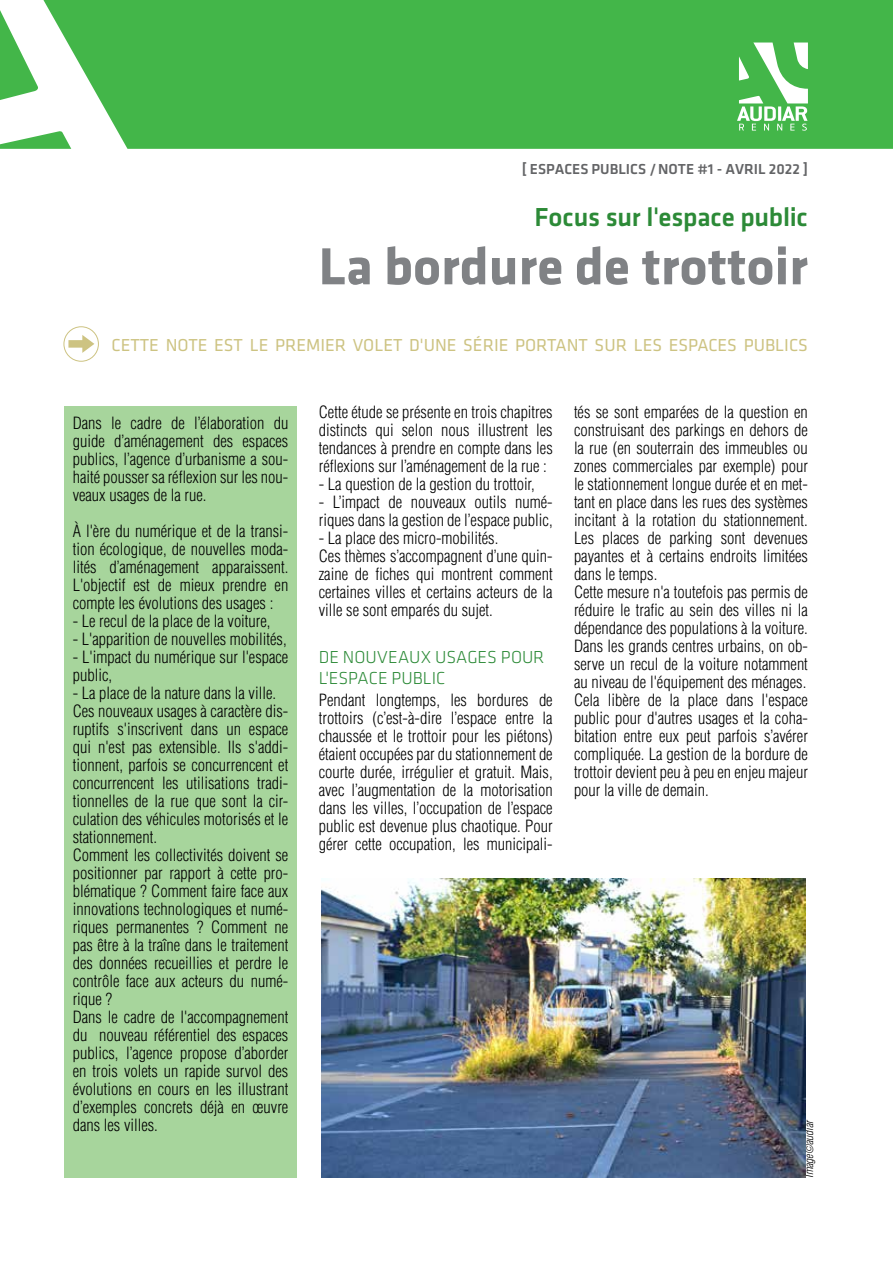
<style>
.page{position:relative;width:893px;height:1263px;background:#fff}
.page>*{position:absolute;margin:0;border:0;box-sizing:border-box;transform-origin:0 0}
.t1{font:700 54px "Klavika";color:#808285}
.t2{font:500 27px "Klavika";letter-spacing:-.01em;color:#2c8a37}
.t3{font:18px "Klavika";color:#cdc382}
.t4{font:300 18px/21px "Klavika";color:#2c8a37}
.t5{font:300 condensed 16.5px/18px "Helvetica LT Std";color:#000}
.t6{font:500 15px "Klavika";color:#636466}
.t7{font:italic 300 condensed 11.25px "Helvetica LT Std";color:#000}
</style>
<div class="page">
<div style="left:43px;top:0;width:850px;height:149px;background:#43b649"></div>
<svg style="left:0;top:10px;width:38px;height:90px"></svg>
<svg style="left:0;top:131px;width:71px;height:18px"></svg>
<svg style="left:737px;top:43px;width:71px;height:88px"></svg>
<img style="left:322px;top:878px;width:483px;height:300px">
<div style="left:64px;top:326px;width:35px;height:36px;border:1px solid #cdc382;border-radius:50%"></div>
<div style="left:68px;top:340px;width:17px;height:8px;background:#cdc382"></div>
<svg style="left:82px;top:335px;width:12px;height:18px"></svg>
<div style="left:64px;top:406px;width:233px;height:772px;background:#a7d59c"></div>
<p class="t6" style="left:522px;top:161px;width:288px">[ ESPACES PUBLICS /NOTE #1 - AVRIL 2022 ]</p>
<h2 class="t2" style="left:534px;top:202px;width:275px">Focus sur l'espace public</h2>
<h1 class="t1" style="left:319px;top:237px;width:491px">La bordure de trottoir</h1>
<p class="t3" style="left:112px;top:335px;width:698px">CETTE NOTE EST LE PREMIER VOLET D'UNE SÉRIE PORTANT SUR LES ESPACES PUBLICS</p>
<p class="t5" style="left:73px;top:414px;width:217px;text-align:justify">Dans le cadre de l’élaboration du guide d’aménagement des espaces publics, l’agence d’urbanisme a sou&shy;haité pousser sa réflexion sur les nou&shy;veaux usages de la rue.</p>
<p class="t5" style="left:73px;top:522px;width:217px;text-align:justify">À l'ère du numérique et de la transi&shy;tion écologique, de nouvelles moda&shy;lités d’aménagement apparaissent.<br>L'objectif est de mieux prendre en compte les évolutions des usages :</p>
<p class="t5" style="left:73px;top:612px;width:199px">- Le recul de la place de la voiture,</p>
<p class="t5" style="left:73px;top:630px;width:215px">- L'apparition de nouvelles mobilités,</p>
<p class="t5" style="left:73px;top:648px;width:217px">- L'impact du numérique sur l'espace public,</p>
<p class="t5" style="left:73px;top:684px;width:217px">- La place de la nature dans la ville.<br>Ces nouveaux usages à caractère dis&shy;ruptifs s'inscrivent dans un espace qui n'est pas extensible. Ils s'addi&shy;tionnent, parfois se concurrencent et concurrencent les utilisations tradi&shy;tionnelles de la rue que sont la cir&shy;culation des véhicules motorisés et le stationnement.<br>Comment les collectivités doivent se positionner par rapport à cette pro&shy;blématique ? Comment faire face aux innovations technologiques et numé&shy;riques permanentes ? Comment ne pas être à la traîne dans le traitement des données recueillies et perdre le contrôle face aux acteurs du numé&shy;rique ?<br>Dans le cadre de l'accompagnement du nouveau référentiel des espaces publics, l’agence propose d’aborder en trois volets un rapide survol des évolutions en cours en les illustrant d’exemples concrets déjà en œuvre dans les villes.</p>
<p class="t5" style="left:319px;top:403px;width:235px;text-align:justify">Cette étude se présente en trois chapitres distincts qui selon nous illustrent les tendances à prendre en compte dans les réflexions sur l’aménagement de la rue :</p>
<p class="t5" style="left:319px;top:475px;width:217px">- La question de la gestion du trottoir,</p>
<p class="t5" style="left:319px;top:493px;width:235px">- L’impact de nouveaux outils numé&shy;riques dans la gestion de l’espace public,</p>
<p class="t5" style="left:319px;top:529px;width:235px">- La place des micro-mobilités.<br>Ces thèmes s’accompagnent d’une quin&shy;zaine de fiches qui montrent comment certaines villes et certains acteurs de la ville se sont emparés du sujet.</p>
<p class="t4" style="left:319px;top:647px;width:227px">DE NOUVEAUX USAGES POUR<br>L'ESPACE PUBLIC</p>
<p class="t5" style="left:319px;top:691px;width:235px;text-align:justify">Pendant longtemps, les bordures de trottoirs (c’est-à-dire l’espace entre la chaussée et le trottoir pour les piétons) étaient occupées par du stationnement de courte durée, irrégulier et gratuit. Mais, avec l’augmentation de la motorisation dans les villes, l’occupation de l’espace public est devenue plus chaotique. Pour gérer cette occupation, les municipali-</p>
<p class="t5" style="left:574px;top:403px;width:235px">tés se sont emparées de la question en construisant des parkings en dehors de la rue (en souterrain des immeubles ou zones commerciales par exemple) pour le stationnement longue durée et en met&shy;tant en place dans les rues des systèmes incitant à la rotation du stationnement.<br>Les places de parking sont devenues payantes et à certains endroits limitées dans le temps.<br>Cette mesure n'a toutefois pas permis de réduire le trafic au sein des villes ni la dépendance des populations à la voiture.<br>Dans les grands centres urbains, on ob&shy;serve un recul de la voiture notamment au niveau de l'équipement des ménages.<br>Cela libère de la place dans l'espace public pour d'autres usages et la coha&shy;bitation entre eux peut parfois s’avérer compliquée. La gestion de la bordure de trottoir devient peu à peu en enjeu majeur pour la ville de demain.</p>
<p class="t7" style="left:802px;top:1178px;width:60px;rotate:-90deg">Image©audiar</p>
</div>
